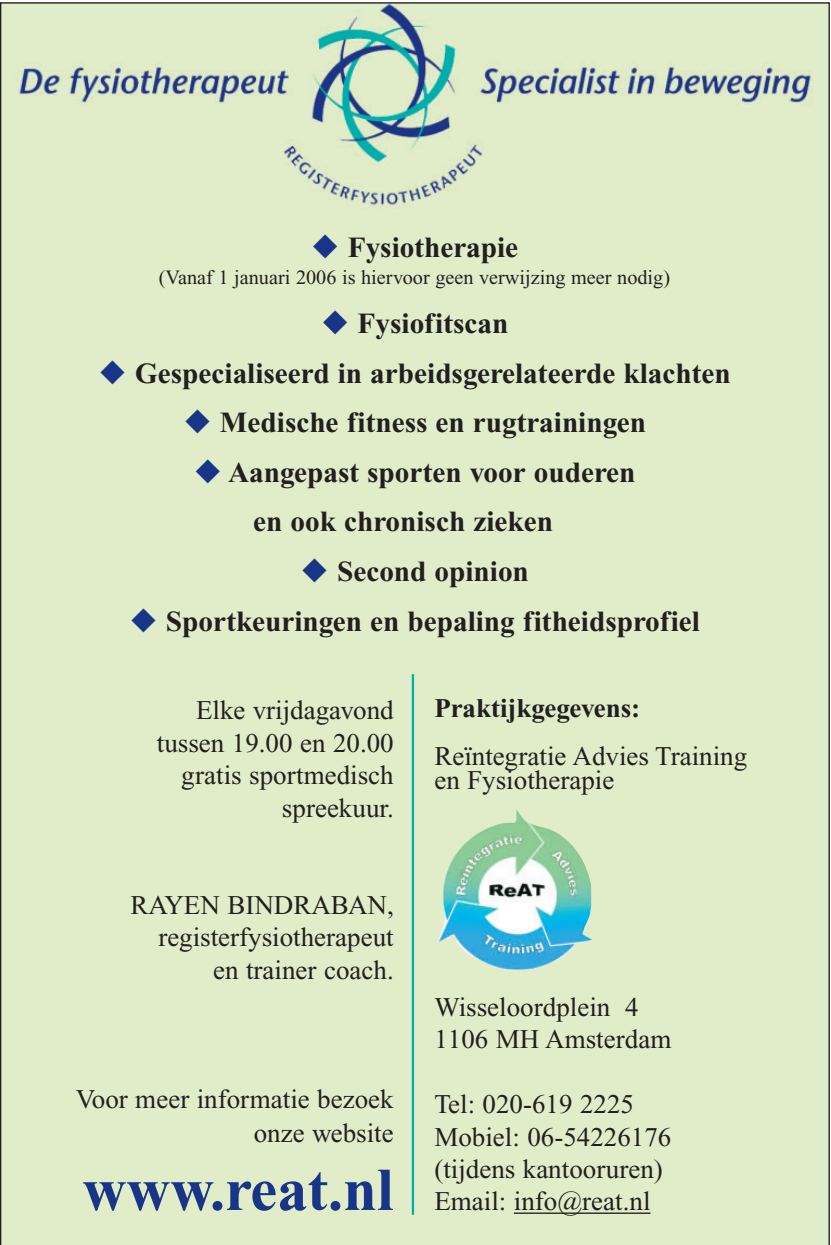
<style>
.page{position:relative;width:831px;height:1245px;background:#fff}
.page>*{position:absolute;margin:0;border:0;box-sizing:border-box;transform-origin:0 0}
.t1{font:700 60.75px "Times New Roman";color:#183587}
.t2{font:700 29.25px "Times New Roman";color:#231f20}
.t3{font:27px/32.4px "Times New Roman";color:#231f20;text-align:right}
.t4{font:700 27px "Times New Roman";color:#231f20}
.t5{font:20.25px "Times New Roman";color:#231f20}
</style>
<div class="page">
<div style="left:0;top:2px;width:829px;height:1242px;background:#e0edc8"></div>
<hr style="left:513px;top:1212px;width:137px;height:1px;background:#231f20">
<hr style="left:411px;top:674px;width:3px;height:540px;background:#00afad">
<img style="left:439px;top:807px;width:153px;height:162px">
<svg style="left:313px;top:234px;width:24px;height:24px"></svg>
<svg style="left:323px;top:311px;width:24px;height:24px"></svg>
<svg style="left:101px;top:360px;width:24px;height:24px"></svg>
<svg style="left:185px;top:410px;width:24px;height:24px"></svg>
<svg style="left:196px;top:459px;width:24px;height:24px"></svg>
<svg style="left:302px;top:558px;width:24px;height:24px"></svg>
<svg style="left:131px;top:608px;width:24px;height:24px"></svg>
<p class="t2" style="left:347px;top:237px;width:172px">Fysiotherapie</p>
<p class="t5" style="left:159px;top:270px;width:512px">(Vanaf 1 januari 2006 is hiervoor geen verwijzing meer nodig)</p>
<p class="t2" style="left:357px;top:313px;width:152px">Fysiofitscan</p>
<p class="t2" style="left:135px;top:363px;width:597px">Gespecialiseerd in arbeidsgerelateerde klachten</p>
<p class="t2" style="left:220px;top:412px;width:427px">Medische fitness en rugtrainingen</p>
<p class="t2" style="left:228px;top:462px;width:409px">Aangepast sporten voor ouderen</p>
<p class="t2" style="left:253px;top:511px;width:301px">en ook chronisch zieken</p>
<p class="t2" style="left:337px;top:561px;width:193px">Second opinion</p>
<p class="t2" style="left:166px;top:610px;width:535px">Sportkeuringen en bepaling fitheidsprofiel</p>
<p class="t3" style="left:157px;top:696px;width:238px">Elke vrijdagavond tussen 19.00 en 20.00 gratis sportmedisch spreekuur.</p>
<p class="t3" style="left:130px;top:891px;width:265px">RAYEN BINDRABAN, registerfysiotherapeut en trainer coach.</p>
<p class="t3" style="left:76px;top:1084px;width:319px;line-height:34px">Voor meer informatie bezoek onze website</p>
<h1 class="t1" style="left:82px;top:1168px;width:313px">www.reat.nl</h1>
<p class="t4" style="left:434px;top:699px;width:207px">Praktijkgegevens:</p>
<p class="t3" style="left:434px;top:745px;width:314px;line-height:24.5px;text-align:left">Reïntegratie Advies Training en Fysiotherapie</p>
<p class="t3" style="left:434px;top:993px;width:238px;text-align:left">Wisseloordplein 4<br>1106 MH Amsterdam</p>
<p class="t3" style="left:434px;top:1090px;width:238px;text-align:left">Tel: 020-619 2225<br>Mobiel: 06-54226176 (tijdens kantooruren)<br>Email: info@reat.nl</p>
</div>
